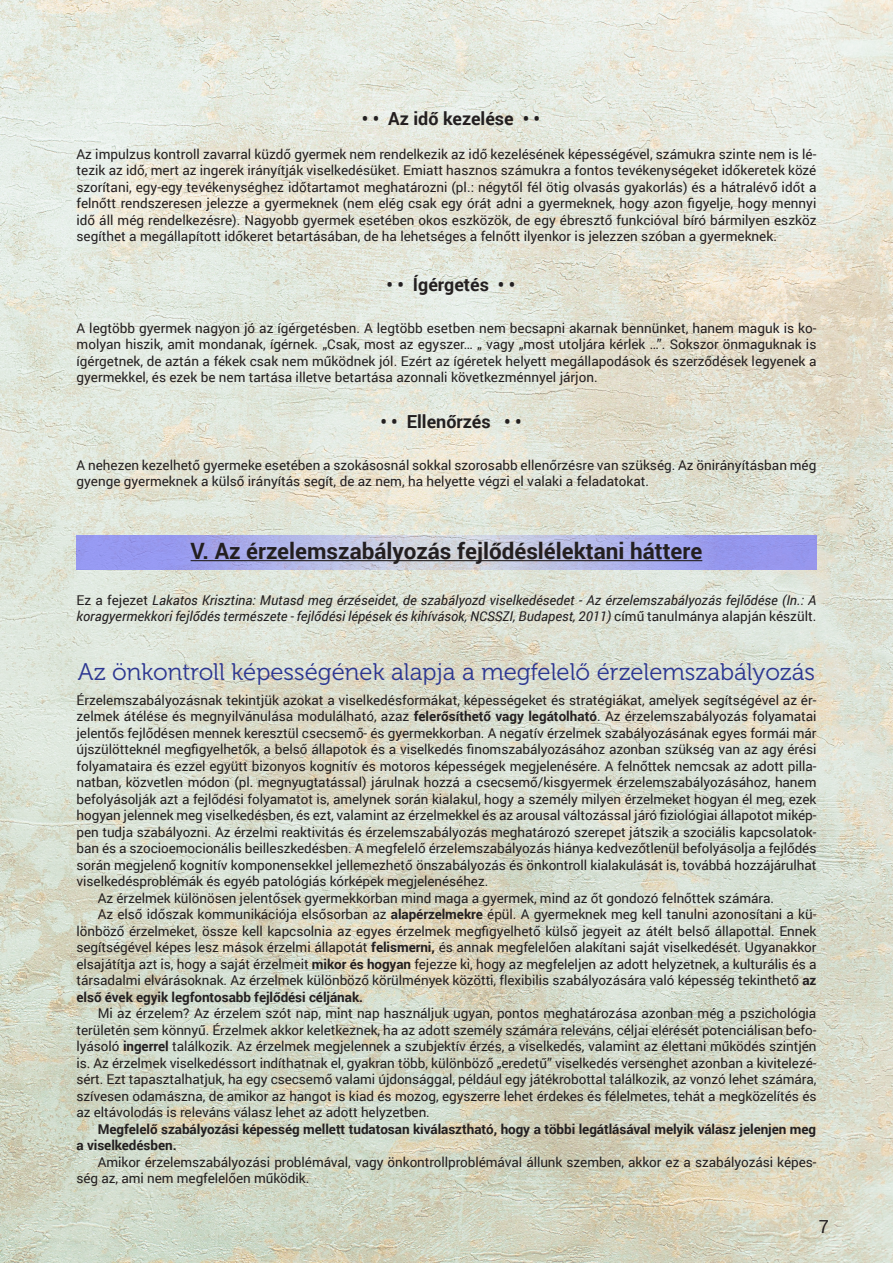
<style>
.page{position:relative;width:893px;height:1263px;background:#fff}
.page>*{position:absolute;margin:0;border:0;box-sizing:border-box;transform-origin:0 0}
.t1{font:24px "Museo 300";color:#2c3691}
.t2{font:700 22.5px "Roboto";color:#231f20}
.t3{font:700 18px "Roboto";color:#231f20}
.t4{font:18px "Roboto";color:#231f20}
.t5{font:13.5px/16.5px "Roboto";letter-spacing:-.005em;color:#231f20;text-align:justify}
.t6{font:italic 13.5px/16.5px "Roboto";color:#231f20}
.t7{font:700 13.5px/16.5px "Roboto";letter-spacing:-.005em;color:#231f20}
.s1{font-style:normal}
.s2{font-weight:700}
</style>
<div class="page">
<img style="left:0;top:0;width:893px;height:1263px">
<svg style="left:77px;top:536px;width:338px;height:34px;background:#aaade8"></svg>
<svg style="left:415px;top:536px;width:401px;height:34px;background:#afb2e5"></svg>
<hr style="left:191px;top:560px;width:511px;height:1px;background:#231f20">
<p class="t3" style="left:362px;top:106px;width:180px">• • Az idő kezelése • •</p>
<p class="t5" style="left:77px;top:145px;width:741px">Az impulzus kontroll zavarral küzdő gyermek nem rendelkezik az idő kezelésének képességével, számukra szinte nem is lé&shy;tezik az idő, mert az ingerek irányítják viselkedésüket. Emiatt hasznos számukra a fontos tevékenységeket időkeretek közé szorítani, egy-egy tevékenységhez időtartamot meghatározni (pl.: négytől fél ötig olvasás gyakorlás) és a hátralévő időt a felnőtt rendszeresen jelezze a gyermeknek (nem elég csak egy órát adni a gyermeknek, hogy azon figyelje, hogy mennyi idő áll még rendelkezésre). Nagyobb gyermek esetében okos eszközök, de egy ébresztő funkcióval bíró bármilyen eszköz segíthet a megállapított időkeret betartásában, de ha lehetséges a felnőtt ilyenkor is jelezzen szóban a gyermeknek.</p>
<p class="t3" style="left:387px;top:272px;width:130px">• • Ígérgetés • •</p>
<p class="t5" style="left:77px;top:319px;width:741px">A legtöbb gyermek nagyon jó az ígérgetésben. A legtöbb esetben nem becsapni akarnak bennünket, hanem maguk is ko&shy;molyan hiszik, amit mondanak, ígérnek. „Csak, most az egyszer… „ vagy „most utoljára kérlek …”. Sokszor önmaguknak is ígérgetnek, de aztán a fékek csak nem működnek jól. Ezért az ígéretek helyett megállapodások és szerződések legyenek a gyermekkel, és ezek be nem tartása illetve betartása azonnali következménnyel járjon.</p>
<p class="t3" style="left:380px;top:409px;width:143px">• • Ellenőrzés • •</p>
<p class="t5" style="left:77px;top:456px;width:741px">A nehezen kezelhető gyermeke esetében a szokásosnál sokkal szorosabb ellenőrzésre van szükség. Az önirányításban még gyenge gyermeknek a külső irányítás segít, de az nem, ha helyette végzi el valaki a feladatokat.</p>
<p class="t2" style="left:191px;top:535px;width:513px">V. Az érzelemszabályozás fejlődéslélektani háttere</p>
<p class="t6" style="left:77px;top:591px;width:741px"><span class="s1">Ez a fejezet</span> Lakatos Krisztina: Mutasd meg érzéseidet, de szabályozd viselkedésedet - Az érzelemszabályozás fejlődése (In.: A koragyermekkori fejlődés természete - fejlődési lépések és kihívások, NCSSZI, Budapest, 2011) <span class="s1">című tanulmánya alapján készült.</span></p>
<p class="t1" style="left:78px;top:659px;width:738px">Az önkontroll képességének alapja a megfelelő érzelemszabályozás</p>
<p class="t5" style="left:77px;top:691px;width:741px">Érzelemszabályozásnak tekintjük azokat a viselkedésformákat, képességeket és stratégiákat, amelyek segítségével az ér&shy;zelmek átélése és megnyilvánulása modulálható, azaz <span class="s2">felerősíthető vagy legátolható</span>. Az érzelemszabályozás folyamatai jelentős fejlődésen mennek keresztül csecsemő- és gyermekkorban. A negatív érzelmek szabályozásának egyes formái már újszülötteknél megfigyelhetők, a belső állapotok és a viselkedés finomszabályozásához azonban szükség van az agy érési folyamataira és ezzel együtt bizonyos kognitív és motoros képességek megjelenésére. A felnőttek nemcsak az adott pilla&shy;natban, közvetlen módon (pl. megnyugtatással) járulnak hozzá a csecsemő/kisgyermek érzelemszabályozásához, hanem befolyásolják azt a fejlődési folyamatot is, amelynek során kialakul, hogy a személy milyen érzelmeket hogyan él meg, ezek hogyan jelennek meg viselkedésben, és ezt, valamint az érzelmekkel és az arousal változással járó fiziológiai állapotot mikép&shy;pen tudja szabályozni. Az érzelmi reaktivitás és érzelemszabályozás meghatározó szerepet játszik a szociális kapcsolatok&shy;ban és a szocioemocionális beilleszkedésben. A megfelelő érzelemszabályozás hiánya kedvezőtlenül befolyásolja a fejlődés során megjelenő kognitív komponensekkel jellemezhető önszabályozás és önkontroll kialakulását is, továbbá hozzájárulhat viselkedésproblémák és egyéb patológiás kórképek megjelenéséhez.</p>
<p class="t5" style="left:98px;top:889px;width:678px">Az érzelmek különösen jelentősek gyermekkorban mind maga a gyermek, mind az őt gondozó felnőttek számára.</p>
<p class="t5" style="left:77px;top:906px;width:741px;text-indent:21px">Az első időszak kommunikációja elsősorban az <span class="s2">alapérzelmekre</span> épül. A gyermeknek meg kell tanulni azonosítani a kü&shy;lönböző érzelmeket, össze kell kapcsolnia az egyes érzelmek megfigyelhető külső jegyeit az átélt belső állapottal. Ennek segítségével képes lesz mások érzelmi állapotát <span class="s2">felismerni,</span> és annak megfelelően alakítani saját viselkedését. Ugyanakkor elsajátítja azt is, hogy a saját érzelmeit <span class="s2">mikor és hogyan</span> fejezze ki, hogy az megfeleljen az adott helyzetnek, a kulturális és a társadalmi elvárásoknak. Az érzelmek különböző körülmények közötti, flexibilis szabályozására való képesség tekinthető <span class="s2">az első évek egyik legfontosabb fejlődési céljának.</span></p>
<p class="t5" style="left:77px;top:1005px;width:741px;text-indent:21px">Mi az érzelem? Az érzelem szót nap, mint nap használjuk ugyan, pontos meghatározása azonban még a pszichológia területén sem könnyű. Érzelmek akkor keletkeznek, ha az adott személy számára releváns, céljai elérését potenciálisan befo&shy;lyásoló <span class="s2">ingerrel</span> találkozik. Az érzelmek megjelennek a szubjektív érzés, a viselkedés, valamint az élettani működés szintjén is. Az érzelmek viselkedéssort indíthatnak el, gyakran több, különböző „eredetű” viselkedés versenghet azonban a kivitelezé&shy;sért. Ezt tapasztalhatjuk, ha egy csecsemő valami újdonsággal, például egy játékrobottal találkozik, az vonzó lehet számára, szívesen odamászna, de amikor az hangot is kiad és mozog, egyszerre lehet érdekes és félelmetes, tehát a megközelítés és az eltávolodás is releváns válasz lehet az adott helyzetben.</p>
<p class="t7" style="left:77px;top:1120px;width:741px;text-indent:21px">Megfelelő szabályozási képesség mellett tudatosan kiválasztható, hogy a többi legátlásával melyik válasz jelenjen meg a viselkedésben.</p>
<p class="t5" style="left:77px;top:1153px;width:741px;text-indent:21px">Amikor érzelemszabályozási problémával, vagy önkontrollproblémával állunk szemben, akkor ez a szabályozási képes&shy;ség az, ami nem megfelelően működik.</p>
<h3 class="t4" style="left:819px;top:1214px;width:12px">7</h3>
</div>
